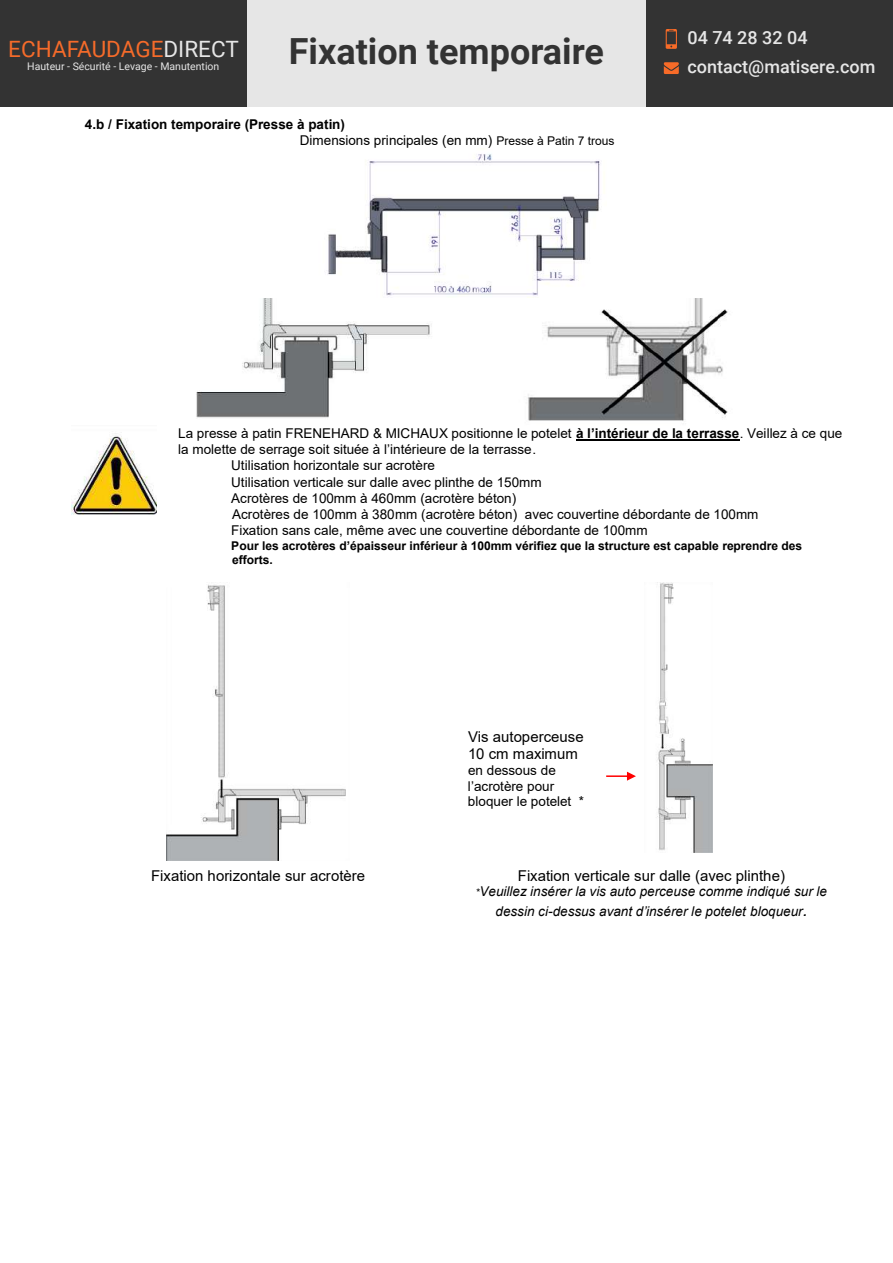
<style>
.page{position:relative;width:893px;height:1263px;background:#fff}
.page>*{position:absolute;margin:0;border:0;box-sizing:border-box;transform-origin:0 0}
.t1{font:700 36px "Roboto";color:#333}
.t2{font:22.5px "Roboto";color:#f56b2a}
.t3{font:500 18px/29.2px "Roboto";color:#e6e6e6}
.t4{font:15px/17.1px "Arial";color:#000}
.t5{font:13.5px/15.6px "Arial";color:#000}
.t6{font:italic 13.5px/19.5px "Arial";color:#000;text-align:center}
.t7{font:700 13.5px/16px "Arial";color:#000}
.t8{font:700 12px/13.6px "Arial";letter-spacing:-.005em;color:#000}
.t9{font:10.5px "Roboto";color:#e6e6e6}
.s1{color:#e6e6e6}
.s2{font-weight:400}
.s3{font-weight:400;font-size:12px}
.s4{font-weight:700}
.s5{font-size:10.5px}
.s6{font-size:18px}
</style>
<div class="page">
<img style="left:326px;top:154px;width:275px;height:144px">
<img style="left:196px;top:298px;width:532px;height:123px">
<img style="left:72px;top:433px;width:84px;height:82px">
<hr style="left:576px;top:439px;width:164px;height:2px;background:#000">
<img style="left:167px;top:584px;width:179px;height:277px">
<img style="left:657px;top:582px;width:55px;height:271px">
<svg style="left:606px;top:772px;width:30px;height:9px"></svg>
<div style="left:247px;top:0;width:399px;height:107px;background:#e6e6e6"></div>
<div style="left:0;top:0;width:247px;height:107px;background:#333"></div>
<div style="left:646px;top:0;width:247px;height:107px;background:#333"></div>
<svg style="left:666px;top:29px;width:11px;height:20px"></svg>
<svg style="left:664px;top:62px;width:15px;height:12px"></svg>
<h2 class="t2" style="left:8px;top:34px;width:232px">ECHAFAUDAGE<span class="s1">DIRECT</span></h2>
<p class="t9" style="left:27px;top:59px;width:194px">Hauteur - Sécurité - Levage - Manutention</p>
<h1 class="t1" style="left:289px;top:26px;width:317px">Fixation temporaire</h1>
<p class="t7" style="left:300px;top:117px;width:316px;text-indent:-215px">4.b / Fixation temporaire (Presse à patin)<br><span class="s2">Dimensions principales (en mm)</span> <span class="s3">Presse à Patin 7 trous</span></p>
<h3 class="t3" style="left:687px;top:22px;width:190px">04 74 28 32 04 contact@matisere.com</h3>
<p class="t5" style="left:178px;top:425px;width:666px">La presse à patin FRENEHARD &amp; MICHAUX positionne le potelet <span class="s4">à l’intérieur de la terrasse</span>. Veillez à ce que</p>
<p class="t5" style="left:178px;top:441px;width:360px">la molette de serrage soit située à l’intérieure de la terrasse.</p>
<p class="t5" style="left:231px;top:458px;width:205px">Utilisation horizontale sur acrotère</p>
<p class="t5" style="left:231px;top:474px;width:312px">Utilisation verticale sur dalle avec plinthe de 150mm</p>
<p class="t5" style="left:231px;top:491px;width:287px">Acrotères de 100mm à 460mm (acrotère béton)</p>
<p class="t5" style="left:232px;top:506px;width:528px">Acrotères de 100mm à 380mm (acrotère béton) avec couvertine débordante de 100mm</p>
<p class="t5" style="left:231px;top:523px;width:418px">Fixation sans cale, même avec une couvertine débordante de 100mm</p>
<p class="t8" style="left:231px;top:539px;width:573px">Pour les acrotères d’épaisseur inférieur à 100mm vérifiez que la structure est capable reprendre des efforts.</p>
<p class="t4" style="left:468px;top:728px;width:117px">Vis autoperceuse<br>10 cm maximum</p>
<p class="t5" style="left:468px;top:763px;width:118px">en dessous de l’acrotère pour bloquer le potelet *</p>
<p class="t4" style="left:151px;top:867px;width:215px">Fixation horizontale sur acrotère</p>
<p class="t4" style="left:518px;top:867px;width:269px">Fixation verticale sur dalle (avec plinthe)</p>
<p class="t6" style="left:475px;top:882px;width:353px"><span class="s5">*</span>Veuillez insérer la vis auto perceuse comme indiqué sur le dessin ci-dessus avant d’insérer le potelet bloqueur<span class="s6">.</span></p>
</div>
